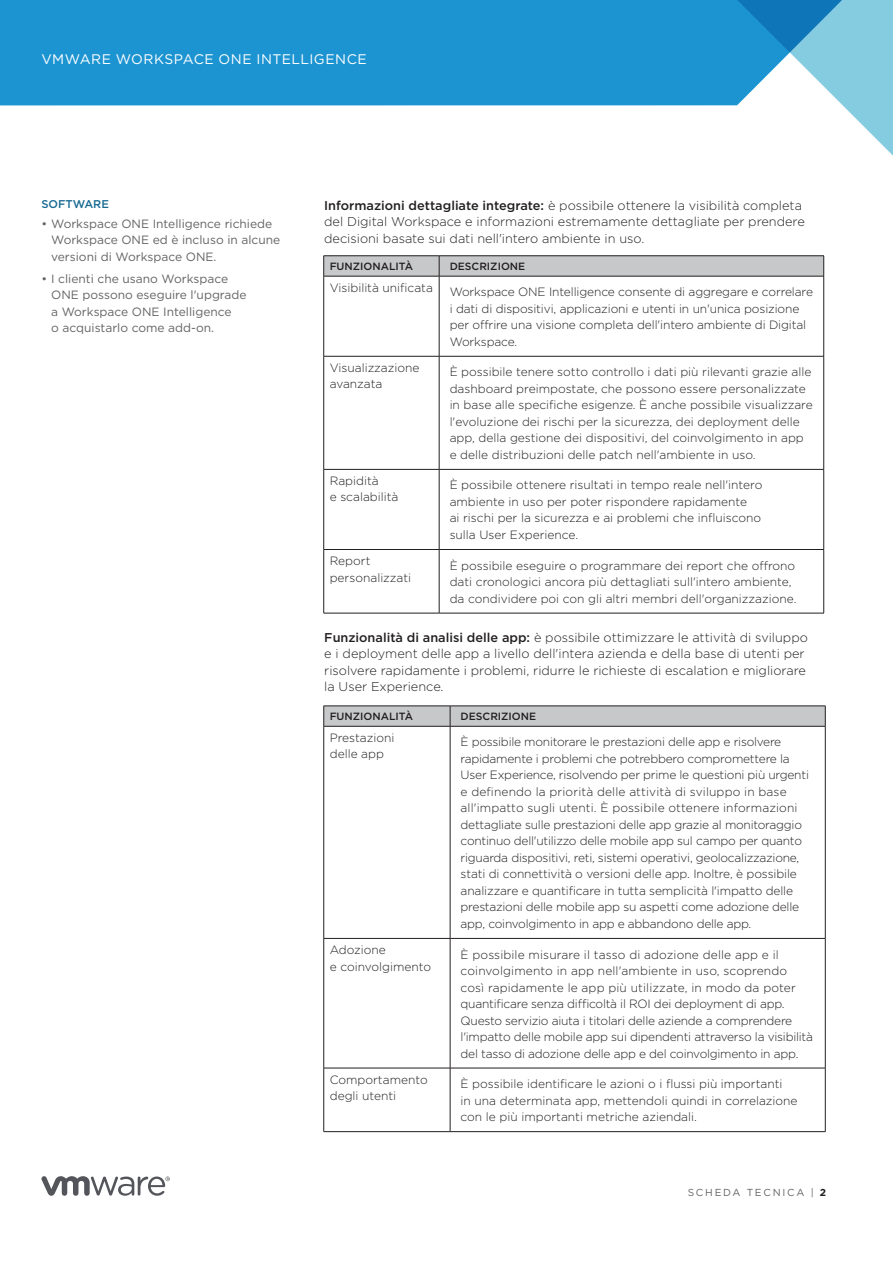
<style>
.page{position:relative;width:893px;height:1263px;background:#fff}
.page>*{position:absolute;margin:0;border:0;box-sizing:border-box;transform-origin:0 0}
.FOLIO-WHITE{font:13.8px "Gotham";letter-spacing:.035em;color:#fff}
._3a__BODY_TEXT{font:300 12.75px/16.5px "Gotham";color:#231f20}
._4a__SUBHEAD-1{font:300 12.75px/16.5px "Gotham";color:#231f20}
._10c__TABLE_BODY{font:300 12px/16.5px "Gotham";letter-spacing:-.005em;color:#231f20}
.t1{font:12px/16.5px "Gotham";color:#636366}
._5a__SIDEBAR-HEAD{font:500 11.25px "Gotham";color:#176a92}
._10a__TABLE_HEAD{font:500 10.5px "Gotham";color:#231f20}
.FOLIO-BOTTOM-GRAY{font:10.2px "Gotham";letter-spacing:.18em;color:#636366}
.s1{font-weight:500}
.s2{font-weight:700;color:#231f20}
</style>
<div class="page">
<svg style="left:41px;top:1176px;width:129px;height:20px"></svg>
<div style="left:0;top:0;width:724px;height:105px;background:#1c94d2"></div>
<svg style="left:724px;top:0;width:169px;height:156px"></svg>
<hr style="left:324px;top:255px;width:115px;height:1px;background:#231f20">
<hr style="left:439px;top:255px;width:385px;height:1px;background:#231f20">
<svg style="left:323px;top:256px;width:501px;height:20px;background:#c1c2c3"></svg>
<hr style="left:324px;top:276px;width:115px;height:1px;background:#231f20">
<hr style="left:323px;top:276px;width:1px;height:80px;background:#231f20">
<hr style="left:439px;top:276px;width:385px;height:1px;background:#231f20">
<hr style="left:439px;top:276px;width:1px;height:80px;background:#231f20">
<hr style="left:823px;top:276px;width:1px;height:80px;background:#231f20">
<hr style="left:324px;top:356px;width:115px;height:1px;background:#231f20">
<hr style="left:323px;top:356px;width:1px;height:113px;background:#231f20">
<hr style="left:439px;top:356px;width:385px;height:1px;background:#231f20">
<hr style="left:439px;top:356px;width:1px;height:113px;background:#231f20">
<hr style="left:823px;top:356px;width:1px;height:113px;background:#231f20">
<hr style="left:324px;top:469px;width:115px;height:1px;background:#231f20">
<hr style="left:323px;top:470px;width:1px;height:79px;background:#231f20">
<hr style="left:439px;top:469px;width:385px;height:1px;background:#231f20">
<hr style="left:439px;top:470px;width:1px;height:79px;background:#231f20">
<hr style="left:823px;top:470px;width:1px;height:79px;background:#231f20">
<hr style="left:324px;top:549px;width:115px;height:1px;background:#231f20">
<hr style="left:323px;top:550px;width:1px;height:63px;background:#231f20">
<hr style="left:439px;top:549px;width:385px;height:1px;background:#231f20">
<hr style="left:439px;top:550px;width:1px;height:63px;background:#231f20">
<hr style="left:823px;top:550px;width:1px;height:63px;background:#231f20">
<hr style="left:324px;top:613px;width:115px;height:1px;background:#231f20">
<hr style="left:439px;top:613px;width:385px;height:1px;background:#231f20">
<svg style="left:323px;top:706px;width:503px;height:20px;background:#c1c1c3"></svg>
<hr style="left:324px;top:726px;width:126px;height:1px;background:#231f20">
<hr style="left:323px;top:726px;width:1px;height:212px;background:#231f20">
<hr style="left:450px;top:726px;width:375px;height:1px;background:#231f20">
<hr style="left:450px;top:726px;width:1px;height:212px;background:#231f20">
<hr style="left:825px;top:726px;width:1px;height:212px;background:#231f20">
<hr style="left:324px;top:938px;width:126px;height:1px;background:#231f20">
<hr style="left:323px;top:938px;width:1px;height:130px;background:#231f20">
<hr style="left:450px;top:938px;width:375px;height:1px;background:#231f20">
<hr style="left:450px;top:938px;width:1px;height:130px;background:#231f20">
<hr style="left:825px;top:938px;width:1px;height:130px;background:#231f20">
<hr style="left:324px;top:1068px;width:126px;height:1px;background:#231f20">
<hr style="left:323px;top:1068px;width:1px;height:63px;background:#231f20">
<hr style="left:450px;top:1068px;width:375px;height:1px;background:#231f20">
<hr style="left:450px;top:1068px;width:1px;height:63px;background:#231f20">
<hr style="left:825px;top:1068px;width:1px;height:63px;background:#231f20">
<hr style="left:324px;top:1131px;width:126px;height:1px;background:#231f20">
<hr style="left:450px;top:1131px;width:375px;height:1px;background:#231f20">
<p class="FOLIO-WHITE" style="left:41px;top:50px;width:327px">VMWARE WORKSPACE ONE INTELLIGENCE</p>
<p class="_5a__SIDEBAR-HEAD" style="left:41px;top:197px;width:69px">SOFTWARE</p>
<p class="t1" style="left:51px;top:215px;width:231px;text-indent:-10px">• Workspace ONE Intelligence richiede<br>Workspace ONE ed è incluso in alcune versioni di Workspace ONE.</p>
<p class="t1" style="left:51px;top:270px;width:197px;text-indent:-10px">• I clienti che usano Workspace<br>ONE possono eseguire l'upgrade a Workspace ONE Intelligence<br>o acquistarlo come add-on.</p>
<p class="_4a__SUBHEAD-1" style="left:324px;top:197px;width:482px"><span class="s1">Informazioni dettagliate integrate:</span> è possibile ottenere la visibilità completa del Digital Workspace e informazioni estremamente dettagliate per prendere decisioni basate sui dati nell'intero ambiente in uso.</p>
<p class="_10a__TABLE_HEAD" style="left:330px;top:260px;width:85px">FUNZIONALITÀ</p>
<p class="_10a__TABLE_HEAD" style="left:450px;top:260px;width:77px">DESCRIZIONE</p>
<p class="_10c__TABLE_BODY" style="left:330px;top:279px;width:105px">Visibilità unificata</p>
<p class="_10c__TABLE_BODY" style="left:450px;top:283px;width:365px">Workspace ONE Intelligence consente di aggregare e correlare i dati di dispositivi, applicazioni e utenti in un'unica posizione per offrire una visione completa dell'intero ambiente di Digital Workspace.</p>
<p class="_10c__TABLE_BODY" style="left:330px;top:359px;width:91px">Visualizzazione avanzata</p>
<p class="_10c__TABLE_BODY" style="left:450px;top:364px;width:365px">È possibile tenere sotto controllo i dati più rilevanti grazie alle dashboard preimpostate, che possono essere personalizzate in base alle specifiche esigenze. È anche possibile visualizzare l'evoluzione dei rischi per la sicurezza, dei deployment delle app, della gestione dei dispositivi, del coinvolgimento in app e delle distribuzioni delle patch nell'ambiente in uso.</p>
<p class="_10c__TABLE_BODY" style="left:330px;top:472px;width:70px">Rapidità<br>e scalabilità</p>
<p class="_10c__TABLE_BODY" style="left:450px;top:477px;width:314px">È possibile ottenere risultati in tempo reale nell'intero ambiente in uso per poter rispondere rapidamente<br>ai rischi per la sicurezza e ai problemi che influiscono sulla User Experience.</p>
<p class="_10c__TABLE_BODY" style="left:330px;top:552px;width:83px">Report personalizzati</p>
<p class="_10c__TABLE_BODY" style="left:450px;top:557px;width:348px">È possibile eseguire o programmare dei report che offrono dati cronologici ancora più dettagliati sull'intero ambiente, da condividere poi con gli altri membri dell'organizzazione.</p>
<p class="_3a__BODY_TEXT" style="left:324px;top:629px;width:485px"><span class="s1">Funzionalità di analisi delle app:</span> è possibile ottimizzare le attività di sviluppo e i deployment delle app a livello dell'intera azienda e della base di utenti per risolvere rapidamente i problemi, ridurre le richieste di escalation e migliorare la User Experience.</p>
<p class="_10a__TABLE_HEAD" style="left:330px;top:710px;width:85px">FUNZIONALITÀ</p>
<p class="_10a__TABLE_HEAD" style="left:461px;top:710px;width:77px">DESCRIZIONE</p>
<p class="_10c__TABLE_BODY" style="left:330px;top:729px;width:66px">Prestazioni delle app</p>
<p class="_10c__TABLE_BODY" style="left:461px;top:733px;width:350px">È possibile monitorare le prestazioni delle app e risolvere rapidamente i problemi che potrebbero compromettere la User Experience, risolvendo per prime le questioni più urgenti e definendo la priorità delle attività di sviluppo in base all'impatto sugli utenti. È possibile ottenere informazioni dettagliate sulle prestazioni delle app grazie al monitoraggio continuo dell'utilizzo delle mobile app sul campo per quanto riguarda dispositivi, reti, sistemi operativi, geolocalizzazione, stati di connettività o versioni delle app. Inoltre, è possibile analizzare e quantificare in tutta semplicità l'impatto delle prestazioni delle mobile app su aspetti come adozione delle app, coinvolgimento in app e abbandono delle app.</p>
<p class="_10c__TABLE_BODY" style="left:330px;top:941px;width:103px">Adozione<br>e coinvolgimento</p>
<p class="_10c__TABLE_BODY" style="left:461px;top:946px;width:354px">È possibile misurare il tasso di adozione delle app e il coinvolgimento in app nell'ambiente in uso, scoprendo così rapidamente le app più utilizzate, in modo da poter quantificare senza difficoltà il ROI dei deployment di app.<br>Questo servizio aiuta i titolari delle aziende a comprendere l'impatto delle mobile app sui dipendenti attraverso la visibilità del tasso di adozione delle app e del coinvolgimento in app.</p>
<p class="_10c__TABLE_BODY" style="left:330px;top:1071px;width:99px">Comportamento degli utenti</p>
<p class="_10c__TABLE_BODY" style="left:461px;top:1075px;width:339px">È possibile identificare le azioni o i flussi più importanti<br>in una determinata app, mettendoli quindi in correlazione con le più importanti metriche aziendali.</p>
<p class="FOLIO-BOTTOM-GRAY" style="left:688px;top:1185px;width:140px">SCHEDA TECNICA | <span class="s2">2</span></p>
</div>
